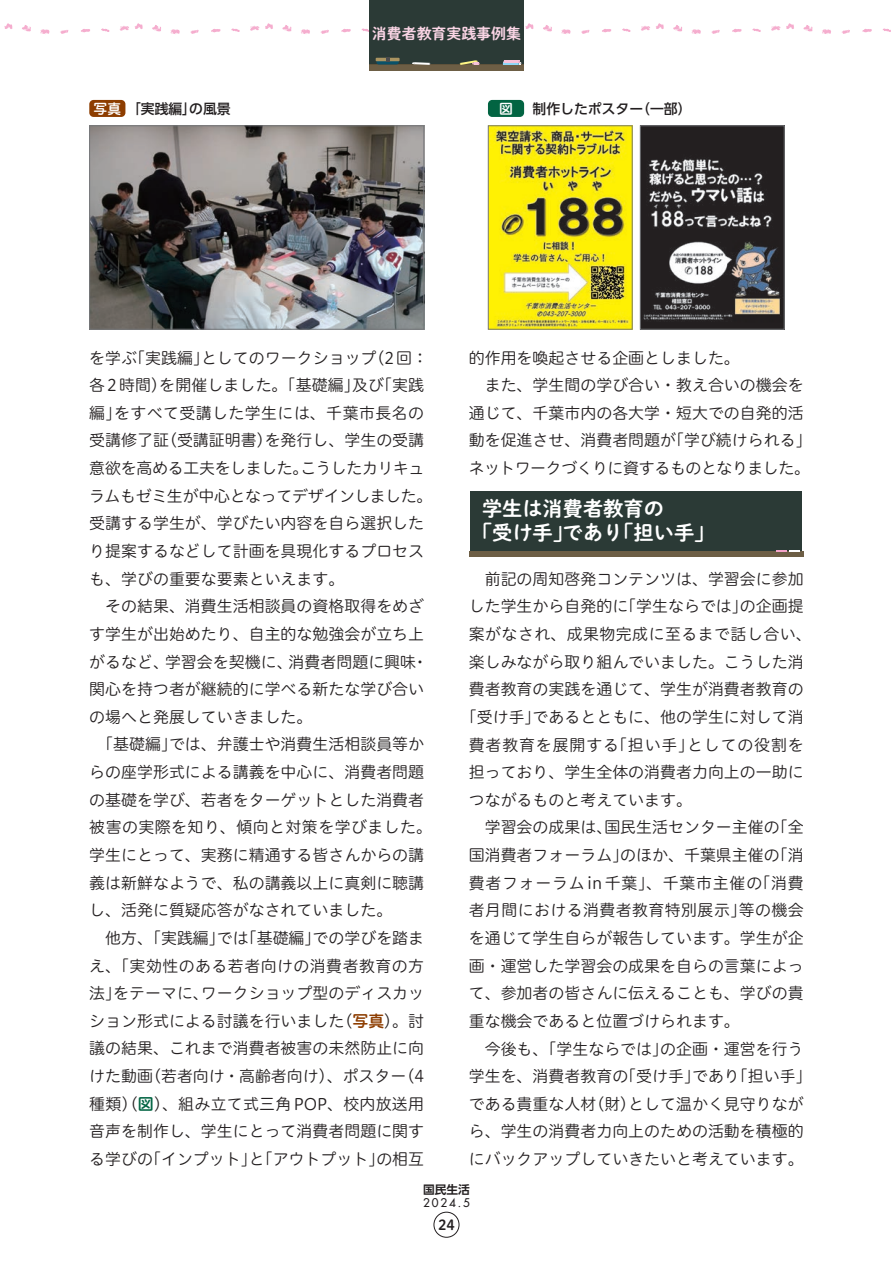
<style>
.page{position:relative;width:893px;height:1263px;background:#fff}
.page>*{position:absolute;margin:0;border:0;box-sizing:border-box;transform-origin:0 0}
.t1{font:20.25px/24.5px "P Shuei NM Go Std B";color:#fff}
.t2{font:15.9px/27.6px "Hiragino UD Sans R Std W3";color:#231f20}
.t3{font:15.9px "Hiragino UD Sans R Std W3";letter-spacing:.03em;color:#231f20}
.t4{font:15.9px "Hiragino UD Sans R Std W3";letter-spacing:-.025em;color:#231f20}
.t5{font:15.9px "Hiragino UD Sans R Std W3";letter-spacing:.045em;color:#231f20}
.t6{font:15.9px "Hiragino UD Sans R Std W3";letter-spacing:.055em;color:#231f20}
.t7{font:15.9px "Hiragino UD Sans R Std W3";letter-spacing:.025em;color:#231f20}
.t8{font:14.85px "P Shuei NM Go Std B";color:#fad5e5}
.t9{font:500 13.8px "UD Shin Go Pro";color:#231f20}
.t10{font:13.8px "Hiragino UD Sans R Std W6";color:#231f20}
.t11{font:13.8px "Hiragino UD Sans R Std W6";color:#fff}
.t12{font:500 11.7px "Futura Std";color:#231f20}
.t13{font:700 11.7px "UD Shin Go Pro De";color:#231f20}
.s1{font-family:"Hiragino UD Sans R Std W6";font-weight:400;color:#fff}
.s2{font-family:"Hiragino UD Sans R Std W6";color:#8d3d00}
.s3{font-family:"Hiragino UD Sans R Std W6";color:#026442}
</style>
<div class="page">
<svg style="left:101px;top:28px;width:8px;height:4px"></svg>
<svg style="left:81px;top:29px;width:9px;height:3px"></svg>
<svg style="left:60px;top:30px;width:8px;height:4px"></svg>
<svg style="left:40px;top:29px;width:10px;height:5px"></svg>
<svg style="left:22px;top:25px;width:9px;height:6px"></svg>
<svg style="left:4px;top:23px;width:9px;height:6px"></svg>
<svg style="left:231px;top:28px;width:9px;height:4px"></svg>
<svg style="left:211px;top:29px;width:9px;height:3px"></svg>
<svg style="left:190px;top:30px;width:9px;height:4px"></svg>
<svg style="left:170px;top:29px;width:10px;height:5px"></svg>
<svg style="left:152px;top:25px;width:9px;height:6px"></svg>
<svg style="left:135px;top:23px;width:8px;height:6px"></svg>
<svg style="left:120px;top:26px;width:9px;height:5px"></svg>
<svg style="left:362px;top:28px;width:7px;height:4px"></svg>
<svg style="left:341px;top:29px;width:10px;height:3px"></svg>
<svg style="left:320px;top:30px;width:9px;height:4px"></svg>
<svg style="left:301px;top:29px;width:9px;height:5px"></svg>
<svg style="left:282px;top:25px;width:10px;height:6px"></svg>
<svg style="left:265px;top:23px;width:8px;height:6px"></svg>
<svg style="left:250px;top:25px;width:9px;height:6px"></svg>
<svg style="left:622px;top:28px;width:8px;height:4px"></svg>
<svg style="left:602px;top:29px;width:9px;height:3px"></svg>
<svg style="left:581px;top:30px;width:8px;height:4px"></svg>
<svg style="left:561px;top:29px;width:10px;height:5px"></svg>
<svg style="left:543px;top:25px;width:9px;height:6px"></svg>
<svg style="left:525px;top:23px;width:9px;height:6px"></svg>
<svg style="left:752px;top:28px;width:9px;height:4px"></svg>
<svg style="left:732px;top:29px;width:9px;height:3px"></svg>
<svg style="left:711px;top:30px;width:9px;height:4px"></svg>
<svg style="left:691px;top:29px;width:10px;height:5px"></svg>
<svg style="left:673px;top:25px;width:9px;height:6px"></svg>
<svg style="left:656px;top:23px;width:8px;height:6px"></svg>
<svg style="left:641px;top:26px;width:9px;height:5px"></svg>
<svg style="left:883px;top:28px;width:8px;height:4px"></svg>
<svg style="left:862px;top:29px;width:10px;height:3px"></svg>
<svg style="left:841px;top:30px;width:9px;height:4px"></svg>
<svg style="left:822px;top:29px;width:9px;height:5px"></svg>
<svg style="left:803px;top:25px;width:10px;height:6px"></svg>
<svg style="left:786px;top:23px;width:8px;height:6px"></svg>
<svg style="left:771px;top:25px;width:9px;height:6px"></svg>
<div style="left:369px;top:0;width:155px;height:70px;background:#2b3a36"></div>
<svg style="left:369px;top:64px;width:155px;height:1px"></svg>
<div style="left:369px;top:65px;width:155px;height:5px;background:#6d5e45"></div>
<svg style="left:377px;top:58px;width:22px;height:6px"></svg>
<hr style="left:376px;top:58px;width:24px;height:3px;background:#aa9461">
<svg style="left:386px;top:57px;width:3px;height:4px"></svg>
<svg style="left:503px;top:61px;width:18px;height:4px"></svg>
<svg style="left:412px;top:62px;width:18px;height:3px"></svg>
<svg style="left:460px;top:60px;width:20px;height:5px"></svg>
<div style="left:470px;top:491px;width:332px;height:66px;background:#2b3a36"></div>
<div style="left:469px;top:551px;width:335px;height:6px;background:#6d5e45"></div>
<svg style="left:776px;top:550px;width:24px;height:1px"></svg>
<div style="left:89px;top:100px;width:36px;height:17px;background:#8d3d00;border-radius:4px"></div>
<img style="left:91px;top:127px;width:331px;height:201px">
<div style="left:89px;top:125px;width:335px;height:205px;border:1px solid #76787b"></div>
<div style="left:488px;top:100px;width:36px;height:17px;background:#026442;border-radius:4px"></div>
<img style="left:490px;top:127px;width:140px;height:201px">
<div style="left:488px;top:125px;width:144px;height:205px;border:1px solid #76787b"></div>
<img style="left:642px;top:127px;width:140px;height:201px">
<div style="left:640px;top:125px;width:144px;height:205px;border:1px solid #76787b"></div>
<div style="left:434px;top:1212px;width:25px;height:25px;border:1px solid #231f20;border-radius:50%"></div>
<p class="t8" style="left:372px;top:22px;width:150px">消費者教育実践事例集</p>
<p class="t9" style="left:94px;top:97px;width:139px"><span class="s1">写真</span>「実践編」の風景</p>
<p class="t11" style="left:499px;top:98px;width:15px">図</p>
<p class="t9" style="left:533px;top:97px;width:160px">制作したポスター（一部）</p>
<p class="t2" style="left:89px;top:343px;width:345px">を学ぶ「実践編」としてのワークショップ（2回：各 2時間）を開催しました。「基礎編」及び「実践編」をすべて受講した学生には、千葉市長名の受講修了証（受講証明書）を発行し、学生の受講意欲を高める工夫をしました。こうしたカリキュラムもゼミ生が中心となってデザインしました。受講する学生が、学びたい内容を自ら選択したり提案するなどして計画を具現化するプロセスも、学びの重要な要素といえます。</p>
<p class="t2" style="left:105px;top:592px;width:320px">その結果、消費生活相談員の資格取得をめざ</p>
<p class="t2" style="left:89px;top:619px;width:336px">す学生が出始めたり、自主的な勉強会が立ち上</p>
<p class="t2" style="left:89px;top:647px;width:340px">がるなど、学習会を契機に、消費者問題に興味・</p>
<p class="t2" style="left:89px;top:674px;width:336px">関心を持つ者が継続的に学べる新たな学び合い</p>
<p class="t2" style="left:89px;top:702px;width:225px">の場へと発展していきました。</p>
<p class="t2" style="left:97px;top:730px;width:328px">「基礎編」では、弁護士や消費生活相談員等か</p>
<p class="t2" style="left:89px;top:757px;width:336px">らの座学形式による講義を中心に、消費者問題</p>
<p class="t2" style="left:89px;top:785px;width:336px">の基礎を学び、若者をターゲットとした消費者</p>
<p class="t3" style="left:89px;top:815px;width:344px">被害の実際を知り、傾向と対策を学びました。</p>
<p class="t2" style="left:89px;top:840px;width:336px">学生にとって、実務に精通する皆さんからの講</p>
<p class="t2" style="left:89px;top:868px;width:336px">義は新鮮なようで、私の講義以上に真剣に聴講</p>
<p class="t2" style="left:89px;top:896px;width:304px">し、活発に質疑応答がなされていました。</p>
<p class="t2" style="left:105px;top:923px;width:320px">他方、「実践編」では「基礎編」での学びを踏ま</p>
<p class="t3" style="left:89px;top:953px;width:336px">え、「実効性のある若者向けの消費者教育の方</p>
<p class="t2" style="left:89px;top:978px;width:336px">法」をテーマに、ワークショップ型のディスカッ</p>
<p class="t2" style="left:89px;top:1006px;width:336px">ション形式による討議を行いました（<span class="s2">写真</span>）。討</p>
<p class="t2" style="left:89px;top:1034px;width:336px">議の結果、これまで消費者被害の未然防止に向</p>
<p class="t2" style="left:89px;top:1061px;width:336px">けた動画（若者向け・高齢者向け）、ポスター（4</p>
<p class="t2" style="left:89px;top:1089px;width:336px">種類）（<span class="s3">図</span>）、組み立て式三角 POP、校内放送用</p>
<p class="t2" style="left:89px;top:1117px;width:336px">音声を制作し、学生にとって消費者問題に関す</p>
<p class="t2" style="left:89px;top:1144px;width:336px">る学びの「インプット」と「アウトプット」の相互</p>
<p class="t2" style="left:469px;top:343px;width:273px">的作用を喚起させる企画としました。</p>
<p class="t2" style="left:485px;top:371px;width:320px">また、学生間の学び合い・教え合いの機会を</p>
<p class="t2" style="left:469px;top:398px;width:336px">通じて、千葉市内の各大学・短大での自発的活</p>
<p class="t2" style="left:469px;top:426px;width:344px">動を促進させ、消費者問題が「学び続けられる」</p>
<p class="t4" style="left:469px;top:456px;width:343px">ネットワークづくりに資するものとなりました。</p>
<p class="t1" style="left:472px;top:495px;width:244px;text-indent:10px">学生は消費者教育の<br>「受け手」であり「担い手」</p>
<p class="t2" style="left:485px;top:564px;width:320px">前記の周知啓発コンテンツは、学習会に参加</p>
<p class="t2" style="left:469px;top:592px;width:336px">した学生から自発的に「学生ならでは」の企画提</p>
<p class="t3" style="left:469px;top:622px;width:344px">案がなされ、成果物完成に至るまで話し合い、</p>
<p class="t2" style="left:469px;top:647px;width:336px">楽しみながら取り組んでいました。こうした消</p>
<p class="t2" style="left:469px;top:674px;width:336px">費者教育の実践を通じて、学生が消費者教育の</p>
<p class="t2" style="left:461px;top:702px;width:344px">「受け手」であるとともに、他の学生に対して消</p>
<p class="t6" style="left:469px;top:732px;width:336px">費者教育を展開する「担い手」としての役割を</p>
<p class="t2" style="left:469px;top:757px;width:336px">担っており、学生全体の消費者力向上の一助に</p>
<p class="t2" style="left:469px;top:785px;width:225px">つながるものと考えています。</p>
<p class="t2" style="left:485px;top:813px;width:320px">学習会の成果は、国民生活センター主催の「全</p>
<p class="t2" style="left:469px;top:840px;width:336px">国消費者フォーラム」のほか、千葉県主催の「消</p>
<p class="t5" style="left:469px;top:871px;width:336px">費者フォーラムin千葉」、千葉市主催の「消費</p>
<p class="t7" style="left:469px;top:898px;width:336px">者月間における消費者教育特別展示」等の機会</p>
<p class="t2" style="left:469px;top:923px;width:336px">を通じて学生自らが報告しています。学生が企</p>
<p class="t2" style="left:469px;top:951px;width:336px">画・運営した学習会の成果を自らの言葉によっ</p>
<p class="t2" style="left:469px;top:978px;width:336px">て、参加者の皆さんに伝えることも、学びの貴</p>
<p class="t2" style="left:469px;top:1006px;width:273px">重な機会であると位置づけられます。</p>
<p class="t2" style="left:485px;top:1034px;width:320px">今後も、「学生ならでは」の企画・運営を行う</p>
<p class="t2" style="left:469px;top:1061px;width:344px">学生を、消費者教育の「受け手」であり「担い手」</p>
<p class="t2" style="left:469px;top:1089px;width:336px">である貴重な人材（財）として温かく見守りなが</p>
<p class="t2" style="left:469px;top:1117px;width:336px">ら、学生の消費者力向上のための活動を積極的</p>
<p class="t2" style="left:469px;top:1144px;width:336px">にバックアップしていきたいと考えています。</p>
<p class="t13" style="left:423px;top:1179px;width:48px">国民生活</p>
<p class="t12" style="left:423px;top:1196px;width:48px">2024.5</p>
<p class="t10" style="left:438px;top:1214px;width:18px">24</p>
</div>
